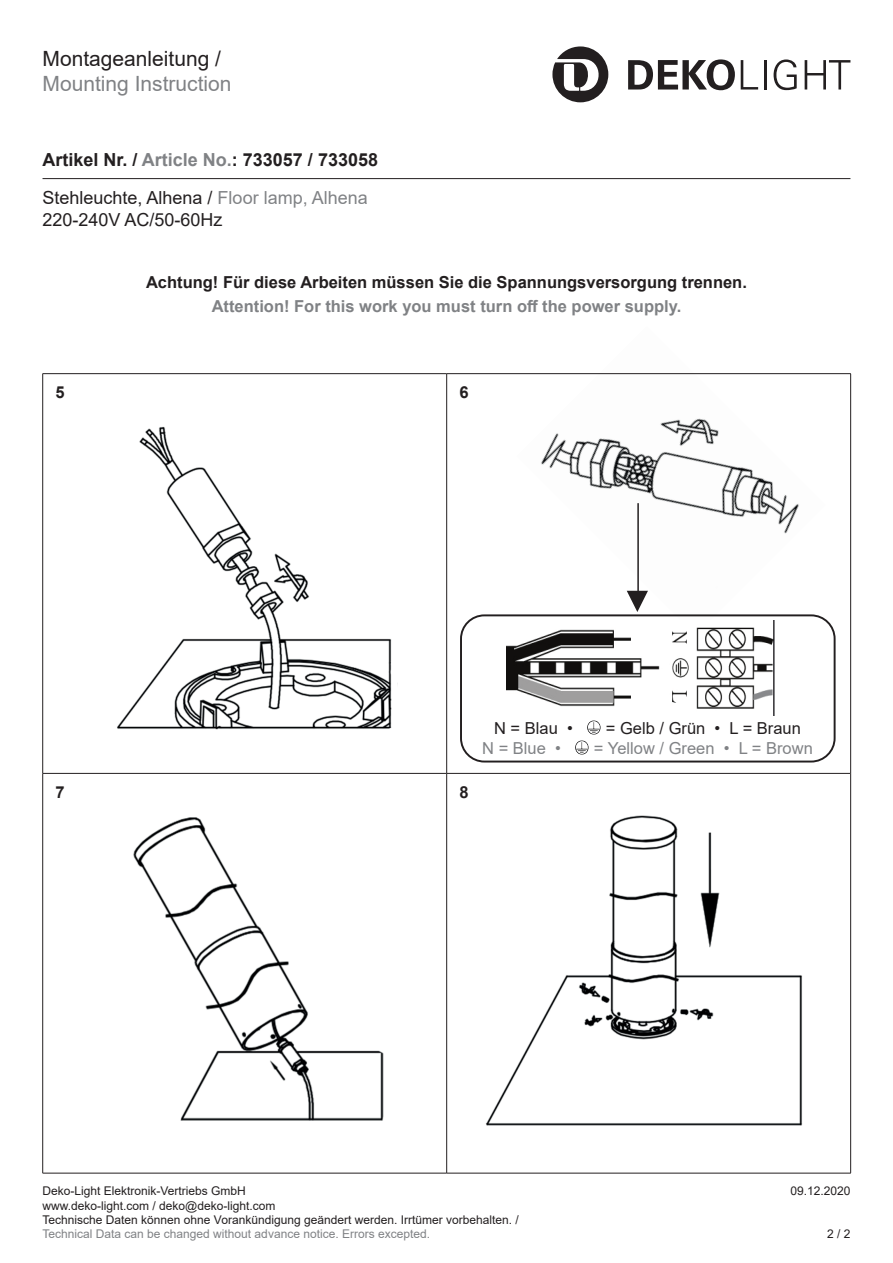
<style>
.page{position:relative;width:893px;height:1263px;background:#fff}
.page>*{position:absolute;margin:0;border:0;box-sizing:border-box;transform-origin:0 0}
.t1{font:21px "Arial";color:#808285}
.t2{font:21px "Arial";color:#231f20}
.t3{font:18px/21.6px "Arial";color:#231f20}
.t4{font:700 18px "Arial";color:#231f20}
.t5{font:700 16.5px "Arial";color:#231f20}
.t6{font:700 16.5px "Arial";color:#808285}
.t7{font:16.5px "Arial";color:#808285}
.t8{font:16.5px "Arial";color:#231f20}
.t9{font:12px/14.4px "Arial";color:#231f20}
.t10{font:12px "Arial";color:#808285}
.s1{color:#808285}
</style>
<div class="page">
<hr style="left:43px;top:178px;width:807px;height:1px;background:#231f20">
<svg style="left:552px;top:46px;width:56px;height:56px"></svg>
<svg style="left:628px;top:59px;width:107px;height:31px"></svg>
<svg style="left:741px;top:60px;width:17px;height:30px"></svg>
<hr style="left:764px;top:60px;width:2px;height:30px;background:#231f20">
<svg style="left:774px;top:59px;width:23px;height:31px"></svg>
<svg style="left:805px;top:60px;width:45px;height:30px"></svg>
<img style="left:517px;top:374px;width:308px;height:247px">
<hr style="left:43px;top:773px;width:403px;height:1px;background:#231f20">
<hr style="left:447px;top:773px;width:403px;height:1px;background:#231f20">
<hr style="left:43px;top:373px;width:404px;height:1px;background:#231f20">
<hr style="left:42px;top:374px;width:1px;height:399px;background:#231f20">
<hr style="left:447px;top:373px;width:404px;height:1px;background:#231f20">
<hr style="left:446px;top:374px;width:1px;height:399px;background:#231f20">
<hr style="left:850px;top:374px;width:1px;height:399px;background:#231f20">
<hr style="left:42px;top:773px;width:1px;height:400px;background:#231f20">
<hr style="left:446px;top:773px;width:1px;height:400px;background:#231f20">
<hr style="left:850px;top:773px;width:1px;height:400px;background:#231f20">
<hr style="left:43px;top:1173px;width:404px;height:1px;background:#231f20">
<hr style="left:447px;top:1173px;width:404px;height:1px;background:#231f20">
<div style="left:460px;top:614px;width:376px;height:148px;border:2px solid #231f20;border-radius:23px"></div>
<img style="left:507px;top:620px;width:283px;height:96px">
<img style="left:587px;top:720px;width:14px;height:15px">
<img style="left:575px;top:740px;width:14px;height:15px">
<hr style="left:637px;top:503px;width:2px;height:103px;background:#231f20">
<svg style="left:627px;top:591px;width:21px;height:21px"></svg>
<img style="left:485px;top:815px;width:318px;height:311px">
<img style="left:133px;top:817px;width:251px;height:304px">
<img style="left:117px;top:426px;width:281px;height:304px">
<h1 class="t2" style="left:43px;top:44px;width:180px">Montageanleitung /</h1>
<h1 class="t1" style="left:43px;top:69px;width:191px">Mounting Instruction</h1>
<h2 class="t4" style="left:43px;top:147px;width:337px">Artikel Nr. / <span class="s1">Article No.</span>: 733057 / 733058</h2>
<h2 class="t3" style="left:43px;top:187px;width:327px">Stehleuchte, Alhena / <span class="s1">Floor lamp, Alhena<br></span>220-240V AC/50-60Hz</h2>
<h3 class="t5" style="left:146px;top:271px;width:602px">Achtung! Für diese Arbeiten müssen Sie die Spannungsversorgung trennen.</h3>
<h3 class="t6" style="left:212px;top:295px;width:471px">Attention! For this work you must turn off the power supply.</h3>
<h3 class="t5" style="left:55px;top:381px;width:11px">5</h3>
<h3 class="t5" style="left:459px;top:381px;width:11px">6</h3>
<h3 class="t5" style="left:55px;top:781px;width:11px">7</h3>
<h3 class="t5" style="left:459px;top:781px;width:11px">8</h3>
<h3 class="t8" style="left:494px;top:717px;width:80px">N = Blau •</h3>
<h3 class="t8" style="left:606px;top:716px;width:197px">= Gelb / Grün • L = Braun</h3>
<h3 class="t7" style="left:482px;top:736px;width:80px">N = Blue •</h3>
<h3 class="t7" style="left:594px;top:736px;width:220px">= Yellow / Green • L = Brown</h3>
<p class="t9" style="left:43px;top:1184px;width:205px">Deko-Light Elektronik-Vertriebs GmbH</p>
<p class="t9" style="left:790px;top:1184px;width:62px">09.12.2020</p>
<p class="t9" style="left:43px;top:1198px;width:478px">www.deko-light.com / deko@deko-light.com<br>Technische Daten können ohne Vorankündigung geändert werden. Irrtümer vorbehalten. /</p>
<p class="t10" style="left:43px;top:1226px;width:389px">Technical Data can be changed without advance notice. Errors excepted.</p>
<p class="t9" style="left:827px;top:1227px;width:25px">2 / 2</p>
</div>
